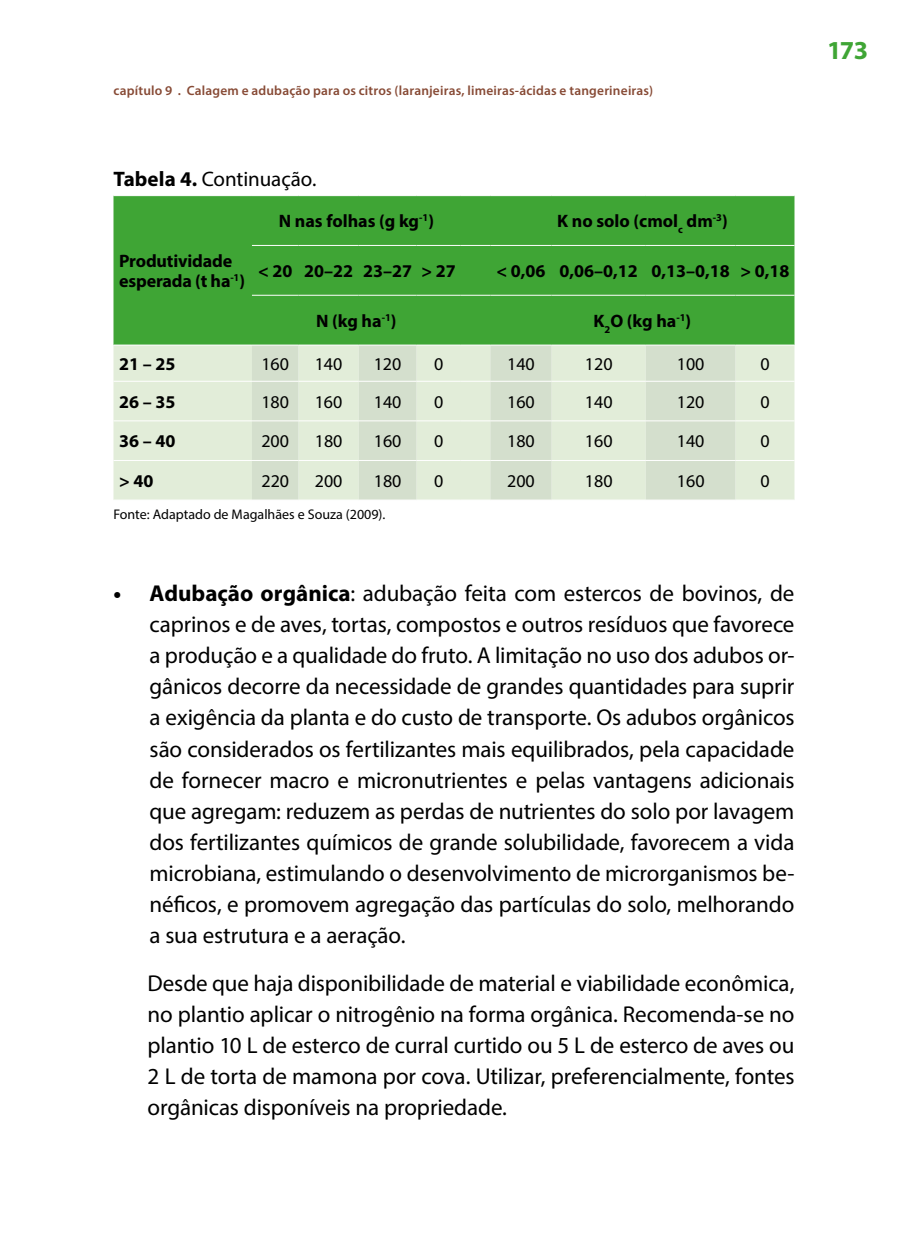
<style>
.page{position:relative;width:908px;height:1248px;background:#fff}
.page>*{position:absolute;margin:0;border:0;box-sizing:border-box;transform-origin:0 0}
.t1{font:700 26px "Myriad Pro";color:#3fa535}
.t2{font:23px/31px "Myriad Pro";letter-spacing:-.005em;color:#000;text-align:justify}
.t3{font:21px "Myriad Pro";letter-spacing:-.005em;color:#000}
.t4{font:700 18px/19.8px "Myriad Pro";color:#000}
.t5{font:18px "Myriad Pro";color:#000}
.t6{font:14px "Myriad Pro";color:#000}
.t7{font:600 13.4px "Myriad Pro";letter-spacing:.015em;color:#874a35}
.s1{font-weight:700}
</style>
<div class="page">
<div style="left:113px;top:196px;width:681px;height:148px;background:#3fa535"></div>
<div style="left:113px;top:345px;width:681px;height:154px;background:#e2edd9"></div>
<svg style="left:252px;top:345px;width:483px;height:154px;background:#dae5d3"></svg>
<hr style="left:252px;top:245px;width:46px;height:1px;background:#fff">
<hr style="left:298px;top:245px;width:60px;height:1px;background:#fff">
<hr style="left:358px;top:245px;width:58px;height:1px;background:#fff">
<hr style="left:416px;top:245px;width:44px;height:1px;background:#fff">
<hr style="left:460px;top:245px;width:30px;height:1px;background:#fff">
<hr style="left:490px;top:245px;width:61px;height:1px;background:#fff">
<hr style="left:551px;top:245px;width:94px;height:1px;background:#fff">
<hr style="left:645px;top:245px;width:90px;height:1px;background:#fff">
<hr style="left:735px;top:245px;width:59px;height:1px;background:#fff">
<hr style="left:252px;top:295px;width:46px;height:1px;background:#fff">
<hr style="left:298px;top:295px;width:60px;height:1px;background:#fff">
<hr style="left:358px;top:295px;width:58px;height:1px;background:#fff">
<hr style="left:416px;top:295px;width:44px;height:1px;background:#fff">
<hr style="left:460px;top:295px;width:30px;height:1px;background:#fff">
<hr style="left:490px;top:295px;width:61px;height:1px;background:#fff">
<hr style="left:551px;top:295px;width:94px;height:1px;background:#fff">
<hr style="left:645px;top:295px;width:90px;height:1px;background:#fff">
<hr style="left:735px;top:295px;width:59px;height:1px;background:#fff">
<hr style="left:113px;top:381px;width:139px;height:1px;background:#fff">
<hr style="left:252px;top:381px;width:46px;height:1px;background:#fff">
<hr style="left:298px;top:381px;width:60px;height:1px;background:#fff">
<hr style="left:358px;top:381px;width:58px;height:1px;background:#fff">
<hr style="left:416px;top:381px;width:44px;height:1px;background:#fff">
<hr style="left:460px;top:381px;width:30px;height:1px;background:#fff">
<hr style="left:490px;top:381px;width:61px;height:1px;background:#fff">
<hr style="left:551px;top:381px;width:94px;height:1px;background:#fff">
<hr style="left:645px;top:381px;width:90px;height:1px;background:#fff">
<hr style="left:735px;top:381px;width:59px;height:1px;background:#fff">
<hr style="left:113px;top:420px;width:139px;height:1px;background:#fff">
<hr style="left:252px;top:420px;width:46px;height:1px;background:#fff">
<hr style="left:298px;top:420px;width:60px;height:1px;background:#fff">
<hr style="left:358px;top:420px;width:58px;height:1px;background:#fff">
<hr style="left:416px;top:420px;width:44px;height:1px;background:#fff">
<hr style="left:460px;top:420px;width:30px;height:1px;background:#fff">
<hr style="left:490px;top:420px;width:61px;height:1px;background:#fff">
<hr style="left:551px;top:420px;width:94px;height:1px;background:#fff">
<hr style="left:645px;top:420px;width:90px;height:1px;background:#fff">
<hr style="left:735px;top:420px;width:59px;height:1px;background:#fff">
<hr style="left:113px;top:460px;width:139px;height:1px;background:#fff">
<hr style="left:252px;top:460px;width:46px;height:1px;background:#fff">
<hr style="left:298px;top:460px;width:60px;height:1px;background:#fff">
<hr style="left:358px;top:460px;width:58px;height:1px;background:#fff">
<hr style="left:416px;top:460px;width:44px;height:1px;background:#fff">
<hr style="left:460px;top:460px;width:30px;height:1px;background:#fff">
<hr style="left:490px;top:460px;width:61px;height:1px;background:#fff">
<hr style="left:551px;top:460px;width:94px;height:1px;background:#fff">
<hr style="left:645px;top:460px;width:90px;height:1px;background:#fff">
<hr style="left:735px;top:460px;width:59px;height:1px;background:#fff">
<p class="t7" style="left:113px;top:82px;width:541px">capítulo 9 . Calagem e adubação para os citros (laranjeiras, limeiras-ácidas e tangerineiras)</p>
<p class="t3" style="left:113px;top:166px;width:204px"><span class="s1">Tabela 4.</span> Continuação.</p>
<p class="t4" style="left:119px;top:250px;width:127px">Produtividade esperada (t ha<sup>-1</sup>)</p>
<p class="t4" style="left:279px;top:211px;width:157px">N nas folhas (g kg<sup>-1</sup>)</p>
<p class="t4" style="left:557px;top:211px;width:172px">K no solo (cmol<sub>c</sub> dm<sup>-3</sup>)</p>
<p class="t4" style="left:258px;top:260px;width:199px">&lt; 20 20–22 23–27 &gt; 27</p>
<p class="t4" style="left:496px;top:260px;width:294px">&lt; 0,06 0,06–0,12 0,13–0,18 &gt; 0,18</p>
<p class="t4" style="left:316px;top:310px;width:82px">N (kg ha<sup>-1</sup>)</p>
<p class="t4" style="left:593px;top:310px;width:99px">K<sub>2</sub>O (kg ha<sup>-1</sup>)</p>
<p class="t4" style="left:119px;top:353px;width:58px">21 – 25</p>
<p class="t5" style="left:261px;top:353px;width:29px">160</p>
<p class="t5" style="left:314px;top:353px;width:29px">140</p>
<p class="t5" style="left:373px;top:353px;width:29px">120</p>
<p class="t5" style="left:434px;top:353px;width:11px">0</p>
<p class="t5" style="left:507px;top:353px;width:29px">140</p>
<p class="t5" style="left:584px;top:353px;width:29px">120</p>
<p class="t5" style="left:676px;top:353px;width:29px">100</p>
<p class="t5" style="left:760px;top:353px;width:11px">0</p>
<p class="t4" style="left:119px;top:391px;width:58px">26 – 35</p>
<p class="t5" style="left:261px;top:390px;width:29px">180</p>
<p class="t5" style="left:314px;top:390px;width:29px">160</p>
<p class="t5" style="left:373px;top:390px;width:29px">140</p>
<p class="t5" style="left:434px;top:390px;width:11px">0</p>
<p class="t5" style="left:507px;top:390px;width:29px">160</p>
<p class="t5" style="left:584px;top:390px;width:29px">140</p>
<p class="t5" style="left:676px;top:390px;width:29px">120</p>
<p class="t5" style="left:760px;top:390px;width:11px">0</p>
<p class="t4" style="left:119px;top:431px;width:58px">36 – 40</p>
<p class="t5" style="left:261px;top:430px;width:29px">200</p>
<p class="t5" style="left:314px;top:430px;width:29px">180</p>
<p class="t5" style="left:373px;top:430px;width:29px">160</p>
<p class="t5" style="left:434px;top:430px;width:11px">0</p>
<p class="t5" style="left:507px;top:430px;width:29px">180</p>
<p class="t5" style="left:584px;top:430px;width:29px">160</p>
<p class="t5" style="left:676px;top:430px;width:29px">140</p>
<p class="t5" style="left:760px;top:430px;width:11px">0</p>
<p class="t4" style="left:119px;top:470px;width:36px">&gt; 40</p>
<p class="t5" style="left:261px;top:470px;width:29px">220</p>
<p class="t5" style="left:314px;top:470px;width:29px">200</p>
<p class="t5" style="left:373px;top:470px;width:29px">180</p>
<p class="t5" style="left:434px;top:470px;width:11px">0</p>
<p class="t5" style="left:507px;top:470px;width:29px">200</p>
<p class="t5" style="left:584px;top:470px;width:29px">180</p>
<p class="t5" style="left:676px;top:470px;width:29px">160</p>
<p class="t5" style="left:760px;top:470px;width:11px">0</p>
<p class="t6" style="left:113px;top:506px;width:273px">Fonte: Adaptado de Magalhães e Souza (2009).</p>
<p class="t2" style="left:149px;top:577px;width:646px;text-indent:-36px"><span class="s1">• Adubação orgânica</span>: adubação feita com estercos de bovinos, de caprinos e de aves, tortas, compostos e outros resíduos que favorece a produção e a qualidade do fruto. A limitação no uso dos adubos or&shy;gânicos decorre da necessidade de grandes quantidades para suprir a exigência da planta e do custo de transporte. Os adubos orgânicos são considerados os fertilizantes mais equilibrados, pela capacidade de fornecer macro e micronutrientes e pelas vantagens adicionais que agregam: reduzem as perdas de nutrientes do solo por lavagem dos fertilizantes químicos de grande solubilidade, favorecem a vida microbiana, estimulando o desenvolvimento de microrganismos be&shy;néficos, e promovem agregação das partículas do solo, melhorando a sua estrutura e a aeração.</p>
<p class="t2" style="left:147px;top:967px;width:648px">Desde que haja disponibilidade de material e viabilidade econômica, no plantio aplicar o nitrogênio na forma orgânica. Recomenda-se no plantio 10 L de esterco de curral curtido ou 5 L de esterco de aves ou 2 L de torta de mamona por cova. Utilizar, preferencialmente, fontes orgânicas disponíveis na propriedade.</p>
<p class="t1" style="left:826px;top:33px;width:42px">173</p>
</div>
